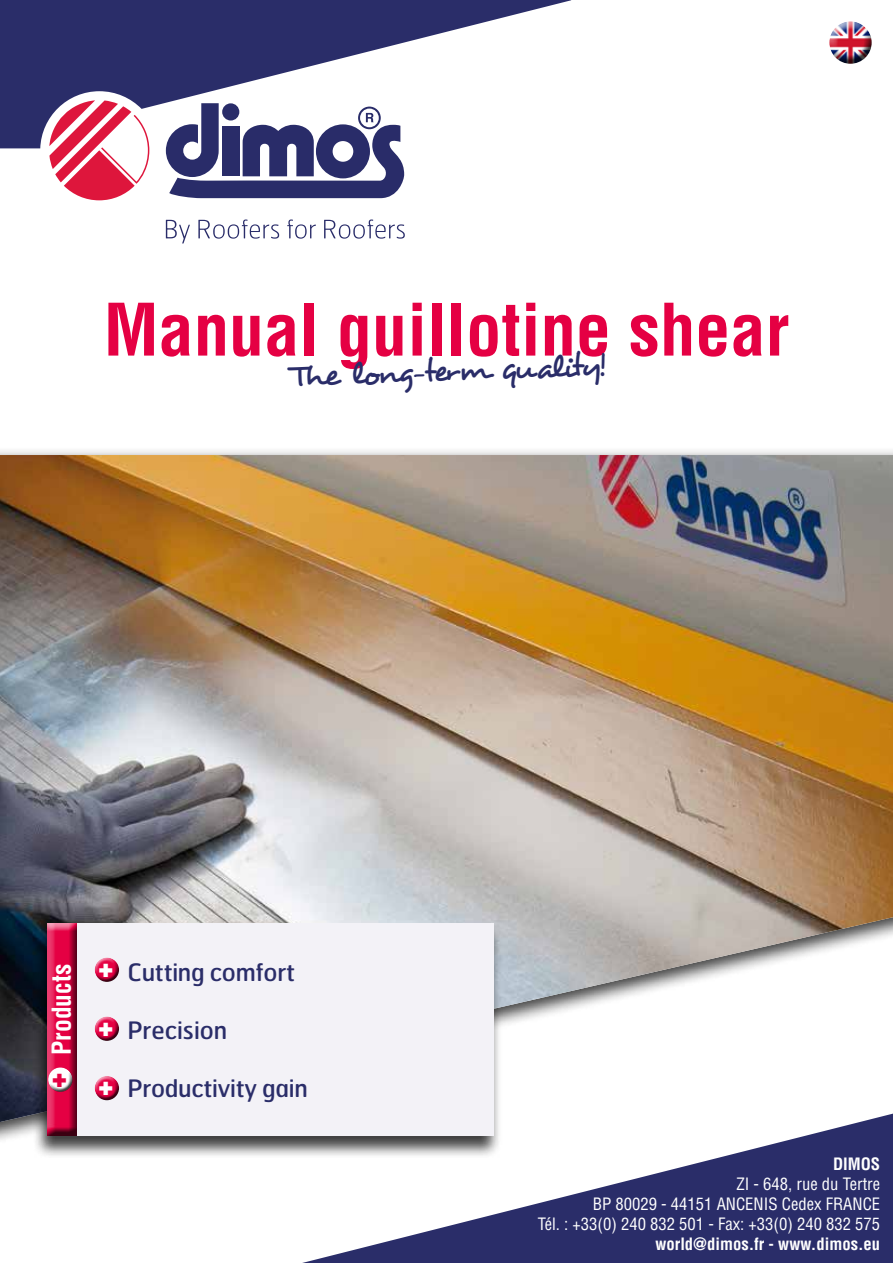
<style>
.page{position:relative;width:893px;height:1263px;background:#fff}
.page>*{position:absolute;margin:0;border:0;box-sizing:border-box;transform-origin:0 0}
.t1{font:700 condensed 70.5px "Helvetica LT Std";color:#e50043}
.t2{font:33px "Desyrel";color:#2a2d69}
.t3{font:700 condensed 25.5px "Helvetica LT Std";color:#fff}
.t4{font:24px "Hermes";letter-spacing:-.01em;color:#2a2d69}
.t5{font:condensed 16.65px/20px "Helvetica LT Std";color:#fff;text-align:right}
.t6{font:700 condensed 16.65px "Helvetica LT Std";color:#fff}
</style>
<div class="page">
<svg style="left:0;top:0;width:571px;height:148px;fill:#2a2d69"></svg>
<svg style="left:49px;top:100px;width:100px;height:100px"></svg>
<svg style="left:166px;top:103px;width:238px;height:95px"></svg>
<svg style="left:166px;top:220px;width:24px;height:23px"></svg>
<svg style="left:198px;top:219px;width:81px;height:20px"></svg>
<svg style="left:287px;top:219px;width:29px;height:20px"></svg>
<svg style="left:324px;top:219px;width:81px;height:20px"></svg>
<svg style="left:302px;top:1146px;width:591px;height:117px;fill:#2a2d69"></svg>
<div style="left:0;top:447px;width:893px;height:699px;background:#000;opacity:.75"></div>
<img style="left:0;top:455px;width:893px;height:667px">
<div style="left:33px;top:923px;width:470px;height:235px;background:#000;opacity:.75"></div>
<div style="left:47px;top:923px;width:446px;height:212px;background:#f3f2f7"></div>
<div style="left:46px;top:922px;width:33px;height:215px;background:#000;opacity:.75"></div>
<div style="left:43px;top:1066px;width:31px;height:21px;background:#fff;opacity:.75"></div>
<div style="left:46px;top:1071px;width:31px;height:22px;background:#000;opacity:.75"></div>
<div style="left:90px;top:956px;width:31px;height:21px;background:#fff;opacity:.75"></div>
<div style="left:93px;top:961px;width:30px;height:22px;background:#000;opacity:.75"></div>
<div style="left:90px;top:1015px;width:31px;height:21px;background:#fff;opacity:.75"></div>
<div style="left:93px;top:1020px;width:30px;height:22px;background:#000;opacity:.75"></div>
<div style="left:90px;top:1075px;width:31px;height:21px;background:#fff;opacity:.75"></div>
<div style="left:93px;top:1079px;width:30px;height:23px;background:#000;opacity:.75"></div>
<div style="left:828px;top:21px;width:45px;height:30px;background:#fff;opacity:.75"></div>
<div style="left:828px;top:27px;width:45px;height:38px;background:#000;opacity:.75"></div>
<svg style="left:53px;top:1073px;width:13px;height:13px"></svg>
<svg style="left:99px;top:963px;width:13px;height:14px"></svg>
<svg style="left:99px;top:1022px;width:13px;height:13px"></svg>
<svg style="left:99px;top:1082px;width:13px;height:13px"></svg>
<h1 class="t1" style="left:104px;top:286px;width:687px">Manual guillotine shear</h1>
<h2 class="t2" style="left:290px;top:355px;width:317px;rotate:-2deg">The long-term quality!</h2>
<h3 class="t3" style="left:46px;top:1055px;width:92px;rotate:-90deg">Products</h3>
<h3 class="t4" style="left:128px;top:957px;width:169px">Cutting comfort</h3>
<h3 class="t4" style="left:128px;top:1015px;width:101px">Precision</h3>
<h3 class="t4" style="left:128px;top:1072px;width:182px">Productivity gain</h3>
<p class="t6" style="left:833px;top:1154px;width:49px">DIMOS</p>
<p class="t5" style="left:538px;top:1174px;width:344px">ZI - 648, rue du Tertre<br>BP 80029 - 44151 ANCENIS Cedex FRANCE<br>Tél. : +33(0) 240 832 501 - Fax: +33(0) 240 832 575</p>
<p class="t6" style="left:655px;top:1234px;width:226px">world@dimos.fr - www.dimos.eu</p>
</div>
